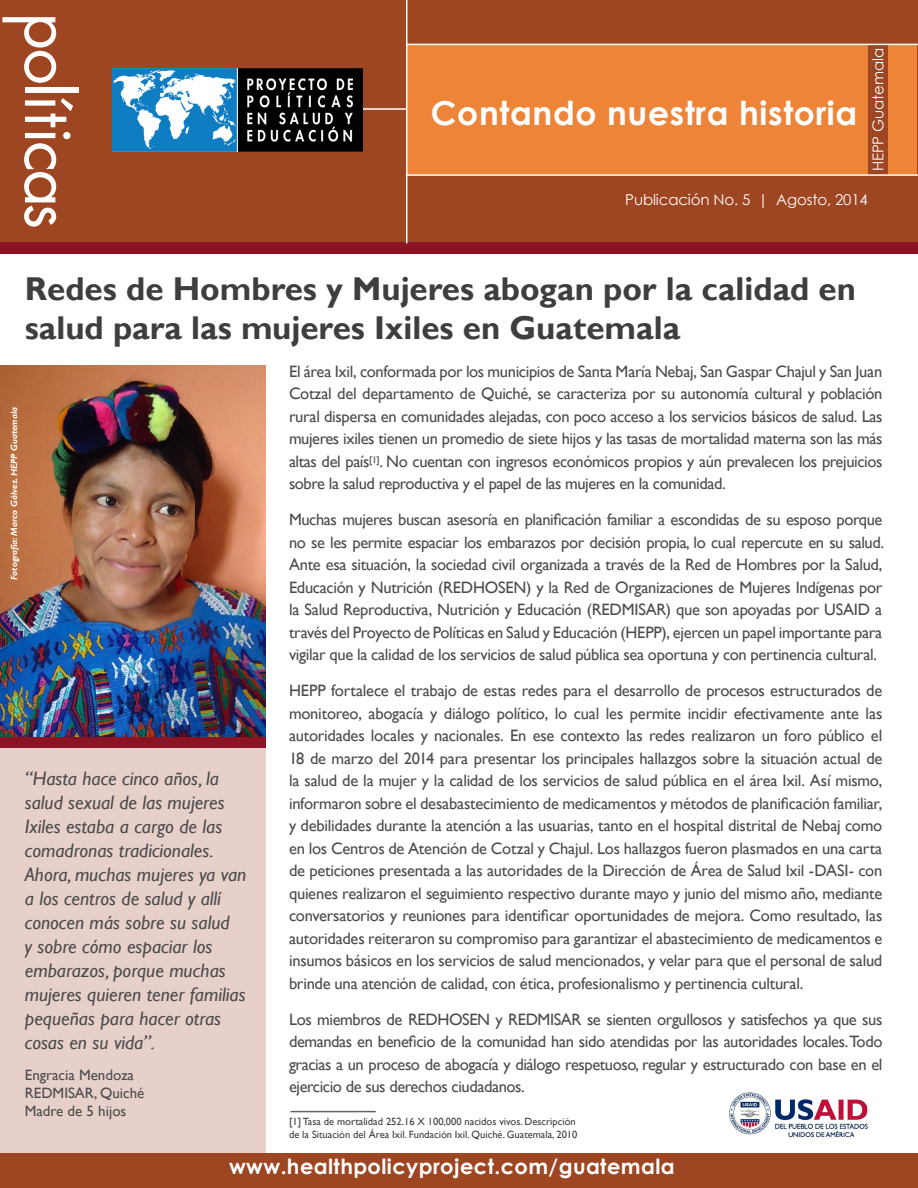
<style>
.page{position:relative;width:918px;height:1188px;background:#fff}
.page>*{position:absolute;margin:0;border:0;box-sizing:border-box;transform-origin:0 0}
.t1{font:italic 49.5px "Minion Pro";letter-spacing:-.005em;color:#fff}
.t2{font:700 33px/39px "Gill Sans";color:#3e3e3f}
.Heading_1{font:700 33px "Century Gothic";letter-spacing:.02em;color:#fff}
.Heading_1-2{font:700 21px "Century Gothic";letter-spacing:.02em;color:#fff}
.t3{font:italic 19.5px/24px "Gill Sans";color:#4b4c4d}
.t4{font:16.5px/22.5px "Gill Sans";letter-spacing:-.025em;color:#4b4c4d;text-align:justify}
.t5{font:15px "Gill Sans";color:#4b4c4d}
.t6{font:15px "Century Gothic";letter-spacing:-.01em;color:#fff}
.t7{font:10.5px/12.6px "Gill Sans";color:#3e3e3f}
.t8{font:italic 700 9px "Gill Sans";color:#fff}
</style>
<div class="page">
<div style="left:0;top:387px;width:265px;height:766px;background:#e7d0c9"></div>
<div style="left:0;top:0;width:918px;height:243px;background:#9e4521"></div>
<div style="left:407px;top:45px;width:510px;height:129px;background:#ed8438"></div>
<div style="left:0;top:242px;width:918px;height:12px;background:#8a1423"></div>
<div style="left:0;top:737px;width:265px;height:11px;background:#8a1423"></div>
<img style="left:729px;top:1092px;width:139px;height:46px">
<div style="left:0;top:1154px;width:918px;height:34px;background:#9e4521"></div>
<div style="left:868px;top:44px;width:20px;height:131px;background:#9e4521"></div>
<img style="left:0;top:365px;width:265px;height:372px">
<svg style="left:2px;top:17px;width:54px;height:66px"></svg>
<div style="left:25px;top:87px;width:53px;height:5px;background:#fff"></div>
<svg style="left:24px;top:98px;width:49px;height:129px"></svg>
<hr style="left:290px;top:1111px;width:86px;height:1px;background:#636366">
<hr style="left:251px;top:108px;width:155px;height:2px;background:#fff">
<hr style="left:406px;top:44px;width:512px;height:1px;background:#fff">
<hr style="left:406px;top:174px;width:512px;height:2px;background:#fff">
<hr style="left:406px;top:0;width:1px;height:243px;background:#fff">
<img style="left:112px;top:68px;width:250px;height:83px">
<p class="Heading_1" style="left:431px;top:88px;width:428px">Contando nuestra historia</p>
<p class="t6" style="left:868px;top:171px;width:125px;rotate:-90deg">HEPP Guatemala</p>
<p class="t1" style="left:544px;top:177px;width:321px">Historia de éxito</p>
<p class="t6" style="left:625px;top:190px;width:244px">Publicación No. 5 | Agosto, 2014</p>
<p class="t2" style="left:25px;top:270px;width:833px">Redes de Hombres y Mujeres abogan por la calidad en salud para las mujeres Ixiles en Guatemala</p>
<p class="t8" style="left:9px;top:580px;width:175px;rotate:-90deg">Fotografía: Marco Gálvez. HEPP Guatemala</p>
<p class="t3" style="left:25px;top:767px;width:223px">“Hasta hace cinco años, la salud sexual de las mujeres<br>Ixiles estaba a cargo de las comadronas tradicionales.<br>Ahora, muchas mujeres ya van a los centros de salud y allí conocen más sobre su salud<br>y sobre cómo espaciar los embarazos, porque muchas mujeres quieren tener familias pequeñas para hacer otras cosas en su vida”.</p>
<p class="t5" style="left:25px;top:1067px;width:111px">Engracia Mendoza</p>
<p class="t5" style="left:25px;top:1085px;width:121px">REDMISAR, Quiché</p>
<p class="t5" style="left:25px;top:1103px;width:103px">Madre de 5 hijos</p>
<p class="t4" style="left:289px;top:360px;width:595px">El área Ixil, conformada por los municipios de Santa María Nebaj, San Gaspar Chajul y San Juan Cotzal del departamento de Quiché, se caracteriza por su autonomía cultural y población rural dispersa en comunidades alejadas, con poco acceso a los servicios básicos de salud. Las mujeres ixiles tienen un promedio de siete hijos y las tasas de mortalidad materna son las más altas del país<sup>[1]</sup>. No cuentan con ingresos económicos propios y aún prevalecen los prejuicios sobre la salud reproductiva y el papel de las mujeres en la comunidad.</p>
<p class="t4" style="left:289px;top:509px;width:596px">Muchas mujeres buscan asesoría en planificación familiar a escondidas de su esposo porque no se les permite espaciar los embarazos por decisión propia, lo cual repercute en su salud.<br>Ante esa situación, la sociedad civil organizada a través de la Red de Hombres por la Salud, Educación y Nutrición (REDHOSEN) y la Red de Organizaciones de Mujeres Indígenas por la Salud Reproductiva, Nutrición y Educación (REDMISAR) que son apoyadas por USAID a través del Proyecto de Políticas en Salud y Educación (HEPP), ejercen un papel importante para vigilar que la calidad de los servicios de salud pública sea oportuna y con pertinencia cultural.</p>
<p class="t4" style="left:289px;top:680px;width:595px">HEPP fortalece el trabajo de estas redes para el desarrollo de procesos estructurados de monitoreo, abogacía y diálogo político, lo cual les permite incidir efectivamente ante las autoridades locales y nacionales. En ese contexto las redes realizaron un foro público el 18 de marzo del 2014 para presentar los principales hallazgos sobre la situación actual de la salud de la mujer y la calidad de los servicios de salud pública en el área Ixil. Así mismo, informaron sobre el desabastecimiento de medicamentos y métodos de planificación familiar, y debilidades durante la atención a las usuarias, tanto en el hospital distrital de Nebaj como en los Centros de Atención de Cotzal y Chajul. Los hallazgos fueron plasmados en una carta de peticiones presentada a las autoridades de la Dirección de Área de Salud Ixil -DASI- con quienes realizaron el seguimiento respectivo durante mayo y junio del mismo año, mediante conversatorios y reuniones para identificar oportunidades de mejora. Como resultado, las autoridades reiteraron su compromiso para garantizar el abastecimiento de medicamentos e insumos básicos en los servicios de salud mencionados, y velar para que el personal de salud brinde una atención de calidad, con ética, profesionalismo y pertinencia cultural.</p>
<p class="t4" style="left:289px;top:1008px;width:595px">Los miembros de REDHOSEN y REDMISAR se sienten orgullosos y satisfechos ya que sus demandas en beneficio de la comunidad han sido atendidas por las autoridades locales. Todo gracias a un proceso de abogacía y diálogo respetuoso, regular y estructurado con base en el ejercicio de sus derechos ciudadanos.</p>
<p class="t7" style="left:289px;top:1115px;width:290px">[1] Tasa de mortalidad 252.16 X 100,000 nacidos vivos. Descripción de la Situación del Área Ixil. Fundación Ixil. Quiché. Guatemala, 2010</p>
<p class="Heading_1-2" style="left:229px;top:1151px;width:447px">www.healthpolicyproject.com/guatemala</p>
</div>
